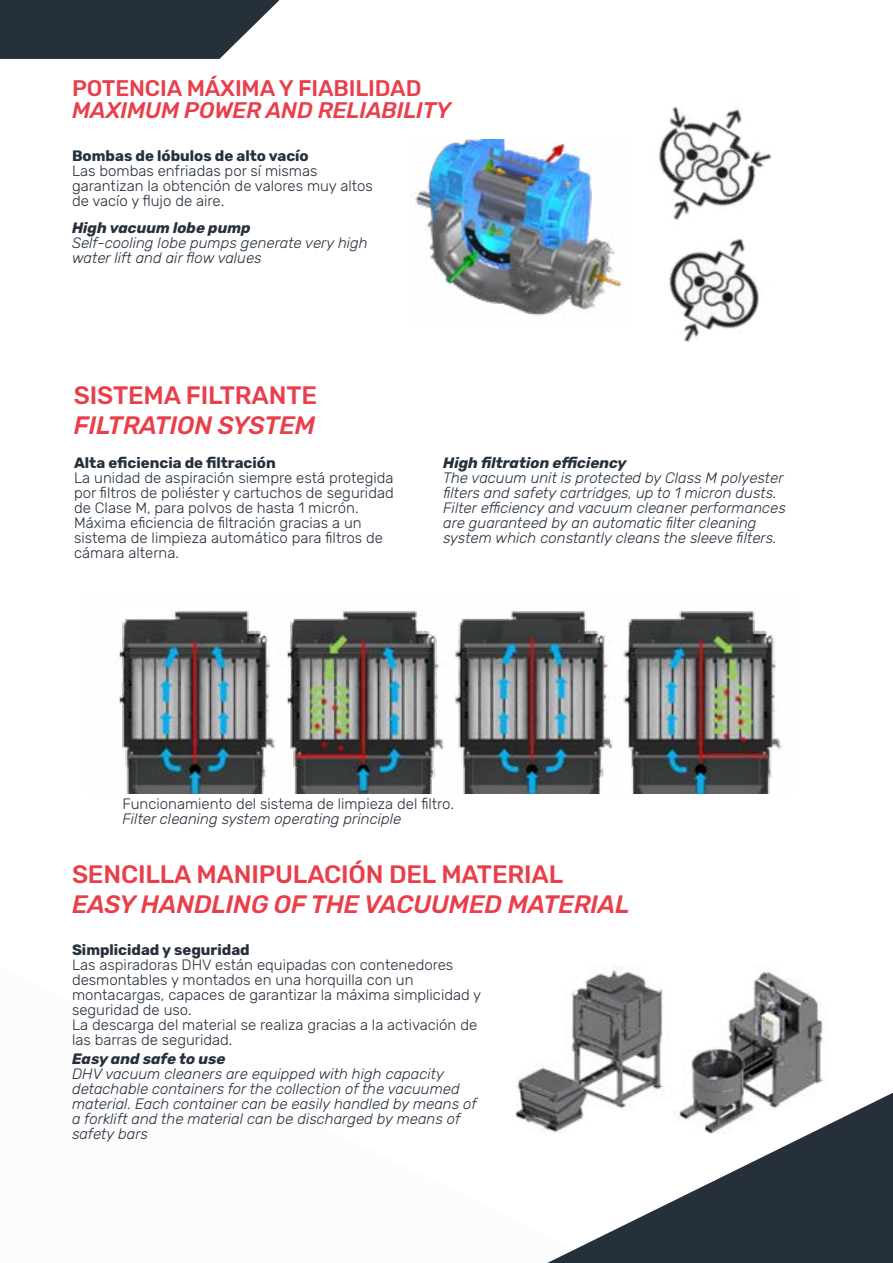
<style>
.page{position:relative;width:893px;height:1263px;background:#fff}
.page>*{position:absolute;margin:0;border:0;box-sizing:border-box;transform-origin:0 0}
.t1{font:italic 500 25.05px "Rubik";letter-spacing:-.005em;color:#e83f4b}
.t2{font:500 25.05px "Rubik";letter-spacing:-.005em;color:#e83f4b}
.t3{font:italic 500 22.5px "Rubik";letter-spacing:-.005em;color:#e83f4b}
.t4{font:500 22.5px "Rubik";letter-spacing:-.005em;color:#e83f4b}
.t5{font:300 15px/15px "Rubik";color:#25303b}
.t6{font:italic 300 15px/15px "Rubik";color:#25303b}
.t7{font:700 15px "Rubik";color:#25303b}
.t8{font:italic 700 15px "Rubik";color:#25303b}
</style>
<div class="page">
<img style="left:658px;top:107px;width:114px;height:103px">
<img style="left:415px;top:139px;width:207px;height:177px">
<img style="left:669px;top:210px;width:91px;height:132px">
<img style="left:515px;top:965px;width:309px;height:166px">
<img style="left:109px;top:610px;width:673px;height:183px">
<svg style="left:0;top:0;width:280px;height:59px;background:#3b454f"></svg>
<svg style="left:547px;top:1093px;width:346px;height:170px"></svg>
<h2 class="t4" style="left:72px;top:75px;width:351px">POTENCIA MÁXIMA Y FIABILIDAD</h2>
<h2 class="t3" style="left:72px;top:97px;width:381px">MAXIMUM POWER AND RELIABILITY</h2>
<p class="t7" style="left:72px;top:147px;width:238px">Bombas de lóbulos de alto vacío</p>
<p class="t5" style="left:72px;top:164px;width:302px">Las bombas enfriadas por sí mismas garantizan la obtención de valores muy altos de vacío y flujo de aire.</p>
<p class="t8" style="left:72px;top:219px;width:180px">High vacuum lobe pump</p>
<p class="t6" style="left:72px;top:236px;width:297px">Self-cooling lobe pumps generate very high water lift and air flow values</p>
<h1 class="t2" style="left:74px;top:381px;width:245px">SISTEMA FILTRANTE</h1>
<h1 class="t1" style="left:74px;top:411px;width:243px">FILTRATION SYSTEM</h1>
<p class="t7" style="left:74px;top:454px;width:203px">Alta eficiencia de filtración</p>
<p class="t5" style="left:74px;top:470px;width:321px">La unidad de aspiración siempre está protegida por filtros de poliéster y cartuchos de seguridad de Clase M, para polvos de hasta 1 micrón.<br>Máxima eficiencia de filtración gracias a un sistema de limpieza automático para filtros de cámara alterna.</p>
<p class="t8" style="left:443px;top:454px;width:185px">High filtration efficiency</p>
<p class="t6" style="left:443px;top:470px;width:344px">The vacuum unit is protected by Class M polyester filters and safety cartridges, up to 1 micron dusts.<br>Filter efficiency and vacuum cleaner performances are guaranteed by an automatic filter cleaning system which constantly cleans the sleeve filters.</p>
<p class="t5" style="left:122px;top:797px;width:333px">Funcionamiento del sistema de limpieza del filtro.</p>
<p class="t6" style="left:122px;top:812px;width:280px">Filter cleaning system operating principle</p>
<h1 class="t2" style="left:72px;top:860px;width:493px">SENCILLA MANIPULACIÓN DEL MATERIAL</h1>
<h1 class="t1" style="left:72px;top:890px;width:559px">EASY HANDLING OF THE VACUUMED MATERIAL</h1>
<p class="t7" style="left:72px;top:941px;width:179px">Simplicidad y seguridad</p>
<p class="t5" style="left:72px;top:957px;width:411px">Las aspiradoras DHV están equipadas con contenedores desmontables y montados en una horquilla con un montacargas, capaces de garantizar la máxima simplicidad y seguridad de uso.<br>La descarga del material se realiza gracias a la activación de las barras de seguridad.</p>
<p class="t8" style="left:72px;top:1050px;width:155px">Easy and safe to use</p>
<p class="t6" style="left:72px;top:1067px;width:406px">DHV vacuum cleaners are equipped with high capacity detachable containers for the collection of the vacuumed material. Each container can be easily handled by means of a forklift and the material can be discharged by means of safety bars</p>
</div>
